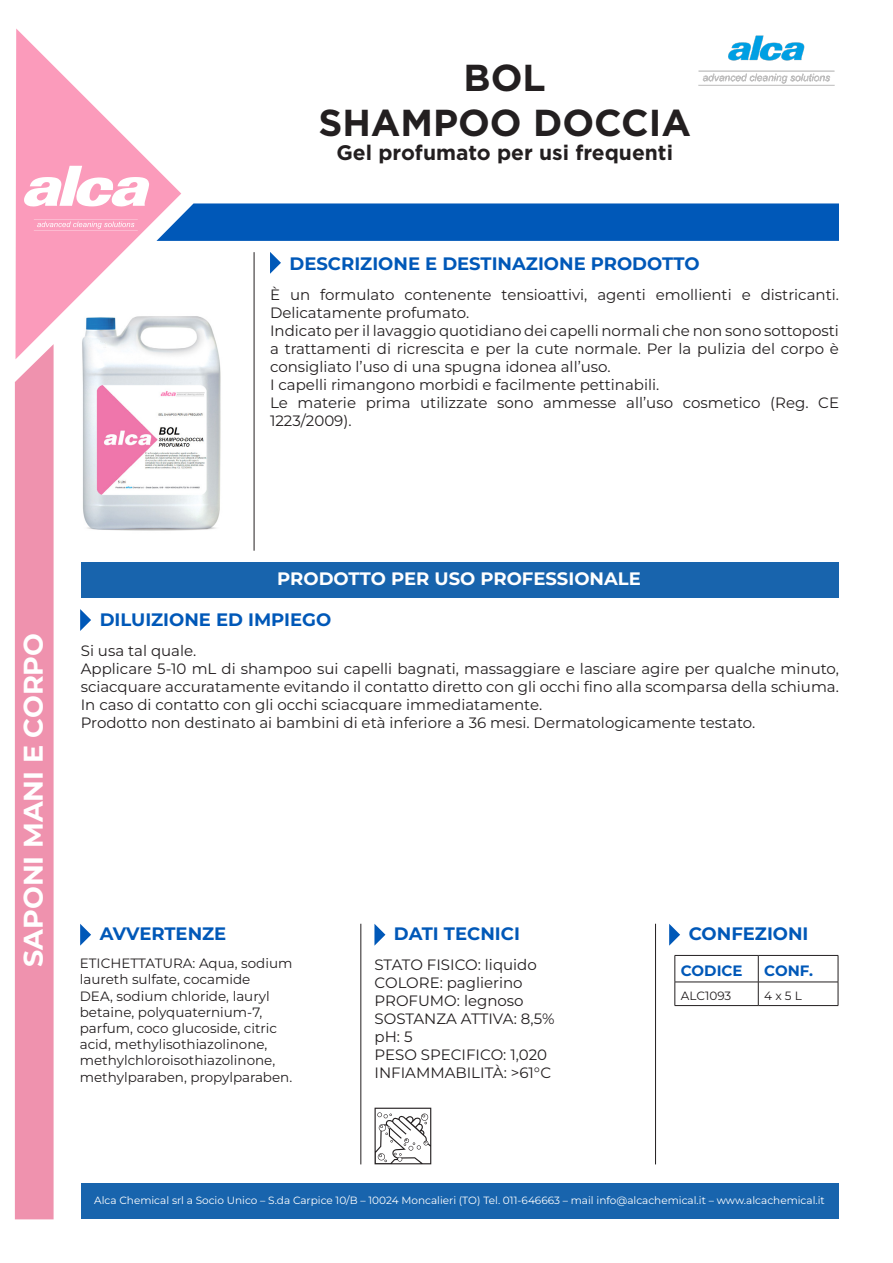
<style>
.page{position:relative;width:893px;height:1263px;background:#fff}
.page>*{position:absolute;margin:0;border:0;box-sizing:border-box;transform-origin:0 0}
.t1{font:700 37.5px "Gotham";color:#231f20}
.t2{font:700 27px "Montserrat";color:#fff}
.t3{font:700 21px "Gotham";color:#231f20}
.t4{font:700 18px "Montserrat";color:#0058b8}
.t5{font:700 18px "Montserrat";color:#fff}
.t6{font:15px/18px "Montserrat";color:#231f20}
.t7{font:700 15px "Montserrat";color:#0058b8}
.t8{font:13.5px/16.2px "Montserrat";color:#231f20}
.t9{font:12px "Montserrat";color:#231f20}
.t10{font:10.5px "Montserrat";color:#fff}
</style>
<div class="page">
<img style="left:698px;top:35px;width:137px;height:51px">
<img style="left:82px;top:316px;width:139px;height:215px">
<hr style="left:254px;top:252px;width:1px;height:299px;background:#231f20">
<svg style="left:270px;top:252px;width:11px;height:22px"></svg>
<svg style="left:80px;top:609px;width:11px;height:22px"></svg>
<svg style="left:16px;top:28px;width:165px;height:331px"></svg>
<svg style="left:24px;top:166px;width:125px;height:41px"></svg>
<svg style="left:34px;top:219px;width:104px;height:12px"></svg>
<svg style="left:156px;top:203px;width:683px;height:38px;background:#0a5eba"></svg>
<div style="left:15px;top:344px;width:39px;height:875px;background:#ef92ae"></div>
<div style="left:81px;top:561px;width:757px;height:36px;background:#1864ad"></div>
<div style="left:81px;top:1183px;width:757px;height:36px;background:#1864ad"></div>
<svg style="left:80px;top:924px;width:11px;height:22px"></svg>
<svg style="left:374px;top:924px;width:11px;height:22px"></svg>
<svg style="left:669px;top:924px;width:11px;height:22px"></svg>
<hr style="left:361px;top:924px;width:1px;height:240px;background:#231f20">
<hr style="left:655px;top:924px;width:1px;height:240px;background:#231f20">
<hr style="left:675px;top:955px;width:83px;height:1px;background:#231f20">
<hr style="left:758px;top:955px;width:80px;height:1px;background:#231f20">
<hr style="left:675px;top:982px;width:83px;height:1px;background:#231f20">
<svg style="left:675px;top:956px;width:1px;height:49px"></svg>
<hr style="left:758px;top:982px;width:80px;height:1px;background:#231f20">
<svg style="left:758px;top:956px;width:1px;height:49px"></svg>
<svg style="left:838px;top:956px;width:1px;height:49px"></svg>
<hr style="left:675px;top:1005px;width:83px;height:1px;background:#231f20">
<hr style="left:758px;top:1005px;width:80px;height:1px;background:#231f20">
<svg style="left:375px;top:1108px;width:56px;height:56px"></svg>
<p class="t1" style="left:464px;top:56px;width:84px">BOL</p>
<p class="t1" style="left:318px;top:101px;width:374px">SHAMPOO DOCCIA</p>
<p class="t3" style="left:336px;top:140px;width:338px">Gel profumato per usi frequenti</p>
<p class="t4" style="left:290px;top:251px;width:412px">DESCRIZIONE E DESTINAZIONE PRODOTTO</p>
<p class="t6" style="left:270px;top:286px;width:570px">È un formulato contenente tensioattivi, agenti emollienti e districanti.<br>Delicatamente profumato.</p>
<p class="t6" style="left:270px;top:322px;width:570px;text-align:justify">Indicato per il lavaggio quotidiano dei capelli normali che non sono sottoposti a trattamenti di ricrescita e per la cute normale. Per la pulizia del corpo è consigliato l’uso di una spugna idonea all’uso.</p>
<p class="t6" style="left:270px;top:376px;width:391px">I capelli rimangono morbidi e facilmente pettinabili.</p>
<p class="t6" style="left:270px;top:394px;width:570px">Le materie prima utilizzate sono ammesse all’uso cosmetico (Reg. CE<br>1223/2009).</p>
<p class="t2" style="left:15px;top:967px;width:335px;rotate:-90deg">SAPONI MANI E CORPO</p>
<p class="t5" style="left:277px;top:567px;width:365px">PRODOTTO PER USO PROFESSIONALE</p>
<p class="t4" style="left:100px;top:607px;width:233px">DILUIZIONE ED IMPIEGO</p>
<p class="t6" style="left:81px;top:641px;width:117px">Si usa tal quale.</p>
<p class="t6" style="left:81px;top:659px;width:760px;text-align:justify">Applicare 5-10 mL di shampoo sui capelli bagnati, massaggiare e lasciare agire per qualche minuto, sciacquare accuratamente evitando il contatto diretto con gli occhi fino alla scomparsa della schiuma.<br>In caso di contatto con gli occhi sciacquare immediatamente.</p>
<p class="t6" style="left:81px;top:713px;width:676px">Prodotto non destinato ai bambini di età inferiore a 36 mesi. Dermatologicamente testato.</p>
<p class="t4" style="left:100px;top:922px;width:128px">AVVERTENZE</p>
<p class="t4" style="left:394px;top:922px;width:127px">DATI TECNICI</p>
<p class="t4" style="left:689px;top:922px;width:121px">CONFEZIONI</p>
<p class="t8" style="left:80px;top:955px;width:214px">ETICHETTATURA: Aqua, sodium laureth sulfate, cocamide<br>DEA, sodium chloride, lauryl betaine, polyquaternium-7, parfum, coco glucoside, citric acid, methylisothiazolinone, methylchloroisothiazolinone, methylparaben, propylparaben.</p>
<p class="t6" style="left:375px;top:955px;width:164px">STATO FISICO: liquido</p>
<p class="t7" style="left:681px;top:961px;width:63px">CODICE</p>
<p class="t7" style="left:764px;top:961px;width:50px">CONF.</p>
<p class="t9" style="left:681px;top:987px;width:52px">ALC1093</p>
<p class="t9" style="left:764px;top:987px;width:39px">4 x 5 L</p>
<p class="t6" style="left:375px;top:973px;width:150px">COLORE: paglierino</p>
<p class="t6" style="left:375px;top:991px;width:151px">PROFUMO: legnoso</p>
<p class="t6" style="left:375px;top:1009px;width:181px">SOSTANZA ATTIVA: 8,5%</p>
<p class="t6" style="left:375px;top:1027px;width:39px">pH: 5</p>
<p class="t6" style="left:375px;top:1045px;width:174px">PESO SPECIFICO: 1,020</p>
<p class="t6" style="left:375px;top:1063px;width:178px">INFIAMMABILITÀ: &gt;61°C</p>
<p class="t10" style="left:94px;top:1193px;width:732px">Alca Chemical srl a Socio Unico – S.da Carpice 10/B – 10024 Moncalieri (TO) Tel. 011-646663 – mail info@alcachemical.it – www.alcachemical.it</p>
</div>
